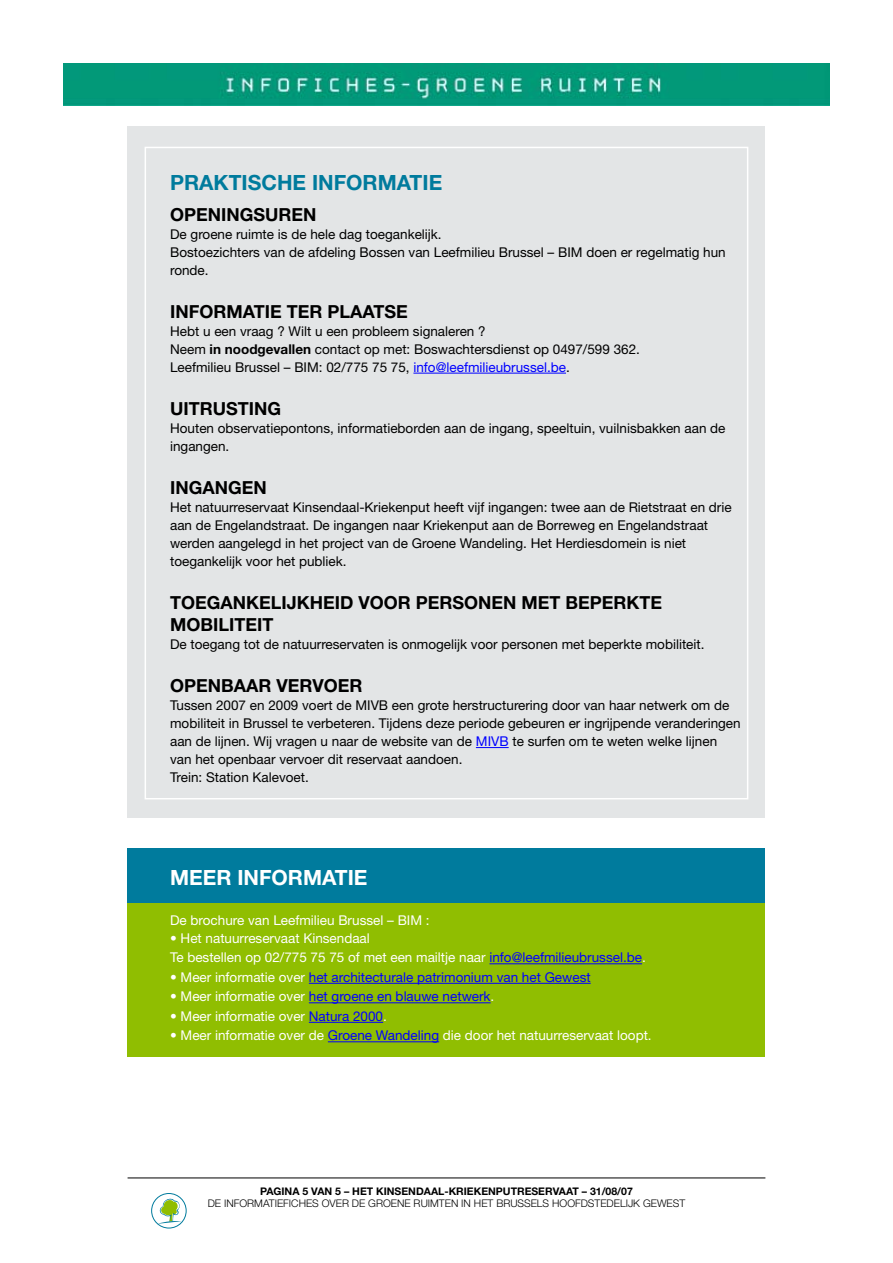
<style>
.page{position:relative;width:893px;height:1263px;background:#fff}
.page>*{position:absolute;margin:0;border:0;box-sizing:border-box;transform-origin:0 0}
.t1{font:700 21px "Helvetica Neue";color:#007b9d}
.t2{font:700 21px "Helvetica Neue";color:#fff}
.t3{font:700 18px/21.6px "Helvetica Neue";color:#000}
.t4{font:13.5px/18px "Helvetica Neue";color:#000}
.t5{font:13.5px/19.5px "Helvetica Neue";color:#fff}
.t6{font:13.5px "Helvetica Neue";color:#00f}
.t7{font:300 10.5px "Helvetica Neue";color:#000}
.t8{font:700 10.5px "Helvetica Neue";color:#000}
.s1{font-weight:700}
.s2{color:#00f}
.s3{color:#fff}
</style>
<div class="page">
<img style="left:64px;top:64px;width:765px;height:41px">
<div style="left:151px;top:1193px;width:36px;height:35px;border:1px solid #007b9d;border-radius:50%"></div>
<svg style="left:158px;top:1198px;width:24px;height:26px"></svg>
<hr style="left:128px;top:1177px;width:637px;height:1px;background:#000">
<div style="left:128px;top:902px;width:637px;height:155px;background:#90be01"></div>
<div style="left:128px;top:848px;width:637px;height:55px;background:#007b9d"></div>
<div style="left:128px;top:126px;width:637px;height:692px;background:#e3e5e6"></div>
<hr style="left:413px;top:373px;width:153px;height:1px;background:#00f">
<hr style="left:476px;top:747px;width:33px;height:1px;background:#00f">
<hr style="left:489px;top:963px;width:153px;height:1px;background:#00f">
<hr style="left:309px;top:983px;width:282px;height:1px;background:#00f">
<hr style="left:309px;top:1002px;width:182px;height:1px;background:#00f">
<hr style="left:309px;top:1022px;width:74px;height:1px;background:#00f">
<hr style="left:328px;top:1041px;width:111px;height:1px;background:#00f">
<h1 class="t1" style="left:170px;top:170px;width:274px">PRAKTISCHE INFORMATIE</h1>
<h2 class="t3" style="left:170px;top:203px;width:148px">OPENINGSUREN</h2>
<p class="t4" style="left:170px;top:225px;width:557px">De groene ruimte is de hele dag toegankelijk.<br>Bostoezichters van de afdeling Bossen van Leefmilieu Brussel – BIM doen er regelmatig hun ronde.</p>
<h2 class="t3" style="left:170px;top:300px;width:239px">INFORMATIE TER PLAATSE</h2>
<p class="t4" style="left:170px;top:322px;width:471px">Hebt u een vraag ? Wilt u een probleem signaleren ?<br>Neem <span class="s1">in noodgevallen</span> contact op met: Boswachtersdienst op 0497/599 362.<br>Leefmilieu Brussel – BIM: 02/775 75 75, <span class="s2">info@leefmilieubrussel.be</span>.</p>
<h2 class="t3" style="left:170px;top:397px;width:112px">UITRUSTING</h2>
<p class="t4" style="left:170px;top:419px;width:557px">Houten observatiepontons, informatieborden aan de ingang, speeltuin, vuilnisbakken aan de ingangen.</p>
<h2 class="t3" style="left:170px;top:477px;width:98px">INGANGEN</h2>
<p class="t4" style="left:170px;top:498px;width:563px">Het natuurreservaat Kinsendaal-Kriekenput heeft vijf ingangen: twee aan de Rietstraat en drie aan de Engelandstraat. De ingangen naar Kriekenput aan de Borreweg en Engelandstraat werden aangelegd in het project van de Groene Wandeling. Het Herdiesdomein is niet toegankelijk voor het publiek.</p>
<h2 class="t3" style="left:170px;top:592px;width:493px">TOEGANKELIJKHEID VOOR PERSONEN MET BEPERKTE<br>MOBILITEIT</h2>
<p class="t4" style="left:170px;top:635px;width:536px">De toegang tot de natuurreservaten is onmogelijk voor personen met beperkte mobiliteit.</p>
<h2 class="t3" style="left:170px;top:675px;width:194px">OPENBAAR VERVOER</h2>
<p class="t4" style="left:170px;top:696px;width:572px">Tussen 2007 en 2009 voert de MIVB een grote herstructurering door van haar netwerk om de mobiliteit in Brussel te verbeteren. Tijdens deze periode gebeuren er ingrijpende veranderingen aan de lijnen. Wij vragen u naar de website van de <span class="s2">MIVB</span> te surfen om te weten welke lijnen van het openbaar vervoer dit reservaat aandoen.<br>Trein: Station Kalevoet.</p>
<h1 class="t2" style="left:170px;top:864px;width:199px">MEER INFORMATIE</h1>
<p class="t5" style="left:170px;top:910px;width:261px">De brochure van Leefmilieu Brussel – BIM :</p>
<p class="t5" style="left:170px;top:928px;width:477px">• Het natuurreservaat Kinsendaal<br>Te bestellen op 02/775 75 75 of met een mailtje naar <span class="s2">info@leefmilieubrussel.be</span>.</p>
<p class="t6" style="left:170px;top:969px;width:422px"><span class="s3">• Meer informatie over</span> het architecturale patrimonium van het Gewest</p>
<p class="t6" style="left:170px;top:988px;width:326px"><span class="s3">• Meer informatie over</span> het groene en blauwe netwerk<span class="s3">.</span></p>
<p class="t5" style="left:170px;top:1006px;width:218px">• Meer informatie over <span class="s2">Natura 2000</span>.</p>
<p class="t5" style="left:170px;top:1026px;width:483px">• Meer informatie over de <span class="s2">Groene Wandeling</span> die door het natuurreservaat loopt.</p>
<p class="t8" style="left:260px;top:1184px;width:374px">PAGINA 5 VAN 5 – HET KINSENDAAL-KRIEKENPUTRESERVAAT – 31/08/07</p>
<p class="t7" style="left:208px;top:1197px;width:479px">DE INFORMATIEFICHES OVER DE GROENE RUIMTEN IN HET BRUSSELS HOOFDSTEDELIJK GEWEST</p>
</div>
